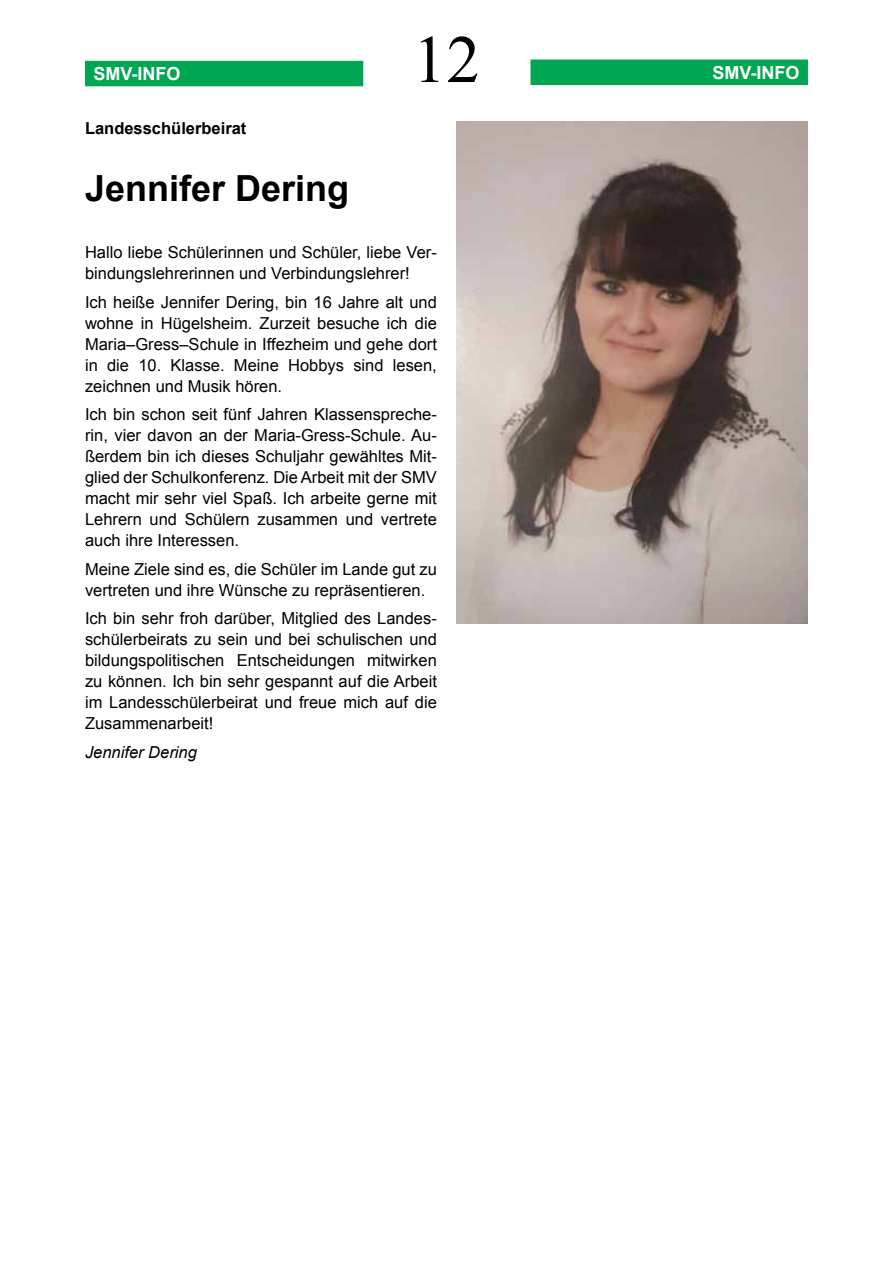
<style>
.page{position:relative;width:893px;height:1263px;background:#fff}
.page>*{position:absolute;margin:0;border:0;box-sizing:border-box;transform-origin:0 0}
.t1{font:67.5px "Times New Roman";color:#000}
.t2{font:700 36px "Arial";color:#000}
.t3{font:700 18px "Arial";color:#fff}
.t4{font:16.5px/21px "Arial";color:#000;text-align:justify}
.t5{font:700 16.5px "Arial";color:#000}
.t6{font:italic 16.5px "Arial";color:#000}
</style>
<div class="page">
<div style="left:85px;top:61px;width:278px;height:25px;background:#00a651"></div>
<div style="left:530px;top:60px;width:278px;height:25px;background:#00a651"></div>
<img style="left:456px;top:122px;width:352px;height:501px">
<p class="t3" style="left:94px;top:61px;width:89px">SMV-INFO</p>
<p class="t5" style="left:85px;top:117px;width:163px">Landesschülerbeirat</p>
<h1 class="t1" style="left:413px;top:14px;width:69px">12</h1>
<h2 class="t2" style="left:85px;top:165px;width:266px">Jennifer Dering</h2>
<p class="t4" style="left:85px;top:242px;width:353px">Hallo liebe Schülerinnen und Schüler, liebe Ver&shy;bindungslehrerinnen und Verbindungslehrer!</p>
<p class="t4" style="left:85px;top:292px;width:353px">Ich heiße Jennifer Dering, bin 16 Jahre alt und wohne in Hügelsheim. Zurzeit besuche ich die Maria–Gress–Schule in Iffezheim und gehe dort in die 10. Klasse. Meine Hobbys sind lesen, zeichnen und Musik hören.</p>
<p class="t4" style="left:85px;top:404px;width:353px">Ich bin schon seit fünf Jahren Klassenspreche&shy;rin, vier davon an der Maria-Gress-Schule. Au&shy;ßerdem bin ich dieses Schuljahr gewähltes Mit&shy;glied der Schulkonferenz. Die Arbeit mit der SMV macht mir sehr viel Spaß. Ich arbeite gerne mit Lehrern und Schülern zusammen und vertrete auch ihre Interessen.</p>
<p class="t4" style="left:85px;top:559px;width:353px">Meine Ziele sind es, die Schüler im Lande gut zu vertreten und ihre Wünsche zu repräsentieren.</p>
<p class="t4" style="left:85px;top:608px;width:353px">Ich bin sehr froh darüber, Mitglied des Landes&shy;schülerbeirats zu sein und bei schulischen und bildungspolitischen Entscheidungen mitwirken zu können. Ich bin sehr gespannt auf die Arbeit im Landesschülerbeirat und freue mich auf die Zusammenarbeit!</p>
<p class="t6" style="left:85px;top:741px;width:113px">Jennifer Dering</p>
<p class="t3" style="left:712px;top:61px;width:89px">SMV-INFO</p>
</div>
